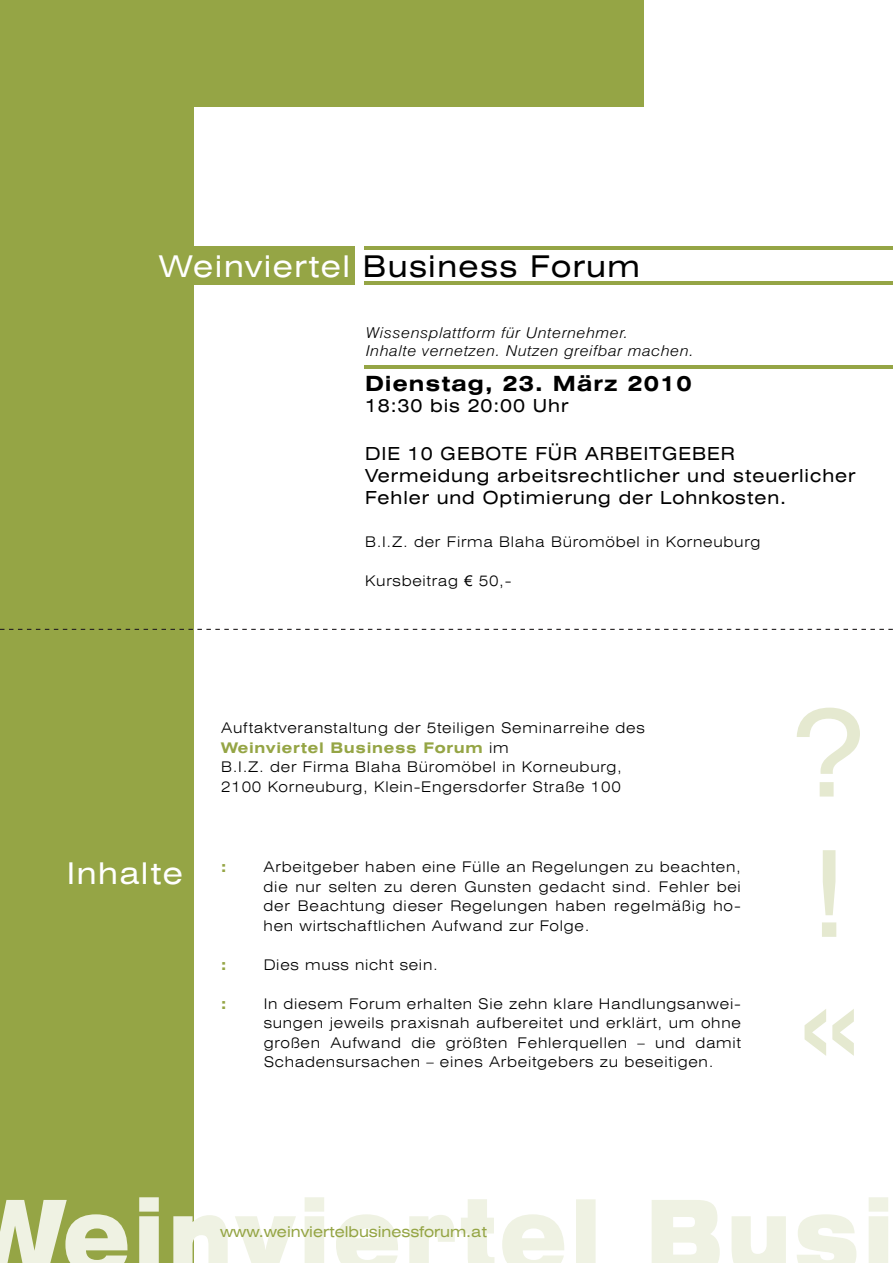
<style>
.page{position:relative;width:893px;height:1263px;background:#fff}
.page>*{position:absolute;margin:0;border:0;box-sizing:border-box;transform-origin:0 0}
.t1{font:expanded 120px "Swiss 721 BT";color:#e5e9d0}
.t2{font:expanded 30px "Swiss 721 BT";letter-spacing:.05em;color:#000}
.t3{font:expanded 30px "Swiss 721 BT";letter-spacing:.05em;color:#fff}
.t4{font:700 expanded 21px "Swiss 721 BT";letter-spacing:.05em;color:#000}
.t5{font:expanded 18px/21.6px "Swiss 721 BT";letter-spacing:.05em;color:#000}
.t6{font:italic 300 15px/18px "Swiss 721 BT";letter-spacing:.04em;color:#000;scale:1.1 1}
.t7{font:expanded 15px "Swiss 721 BT";color:#95a545}
.t8{font:300 expanded 14.7px/19.5px "Swiss 721 BT";letter-spacing:.05em;color:#000;text-align:justify}
.t9{font:700 expanded 14.7px "Swiss 721 BT";color:#95a545}
.s1{color:#fff}
.s2{font-family:"Arial";font-weight:400;font-stretch:normal}
.s3{font-weight:700;color:#95a545}
</style>
<div class="page">
<div style="left:0;top:0;width:643px;height:106px;background:#95a545"></div>
<div style="left:0;top:0;width:193px;height:1263px;background:#95a545"></div>
<svg style="left:0;top:1197px;width:888px;height:66px;fill:#eff2e3"></svg>
<div style="left:0;top:247px;width:354px;height:38px;background:#95a545"></div>
<hr style="left:365px;top:281px;width:528px;height:4px;background:#95a545">
<hr style="left:365px;top:365px;width:528px;height:3px;background:#95a545">
<hr style="left:365px;top:247px;width:528px;height:3px;background:#95a545">
<svg style="left:0;top:629px;width:893px;height:1px"></svg>
<h2 class="t2" style="left:159px;top:249px;width:482px"><span class="s1">Weinviertel</span> Business Forum</h2>
<p class="t6" style="left:366px;top:324px;width:299px">Wissensplattform für Unternehmer.<br>Inhalte vernetzen. Nutzen greifbar machen.</p>
<h3 class="t4" style="left:365px;top:370px;width:328px">Dienstag, 23. März 2010</h3>
<p class="t5" style="left:365px;top:395px;width:205px">18:30 bis 20:00 Uhr</p>
<p class="t5" style="left:365px;top:443px;width:492px">DIE 10 GEBOTE FÜR ARBEITGEBER<br>Vermeidung arbeitsrechtlicher und steuerlicher<br>Fehler und Optimierung der Lohnkosten.</p>
<p class="t8" style="left:365px;top:531px;width:397px">B.I.Z. der Firma Blaha Büromöbel in Korneuburg</p>
<p class="t8" style="left:365px;top:571px;width:148px">Kursbeitrag <span class="s2">€</span> 50,-</p>
<h2 class="t3" style="left:67px;top:855px;width:118px">Inhalte</h2>
<p class="t8" style="left:221px;top:718px;width:425px;text-align:left">Auftaktveranstaltung der 5teiligen Seminarreihe des <span class="s3">Weinviertel Business Forum</span> im<br>B.I.Z. der Firma Blaha Büromöbel in Korneuburg, 2100 Korneuburg, Klein-Engersdorfer Straße 100</p>
<p class="t9" style="left:221px;top:858px;width:7px">:</p>
<p class="t8" style="left:264px;top:857px;width:479px">Arbeitgeber haben eine Fülle an Regelungen zu beachten, die nur selten zu deren Gunsten gedacht sind. Fehler bei der Beachtung dieser Regelungen haben regelmäßig ho&shy;hen wirtschaftlichen Aufwand zur Folge.</p>
<p class="t9" style="left:221px;top:956px;width:7px">:</p>
<p class="t8" style="left:264px;top:955px;width:176px">Dies muss nicht sein.</p>
<p class="t9" style="left:221px;top:995px;width:7px">:</p>
<p class="t8" style="left:264px;top:994px;width:479px">In diesem Forum erhalten Sie zehn klare Handlungsanwei&shy;sungen jeweils praxisnah aufbereitet und erklärt, um ohne großen Aufwand die größten Fehlerquellen – und damit Schadensursachen – eines Arbeitgebers zu beseitigen.</p>
<h1 class="t1" style="left:794px;top:682px;width:73px">?</h1>
<h1 class="t1" style="left:810px;top:822px;width:40px">!</h1>
<h1 class="t1" style="left:796px;top:950px;width:68px">«</h1>
<p class="t7" style="left:220px;top:1223px;width:268px">www.weinviertelbusinessforum.at</p>
</div>
